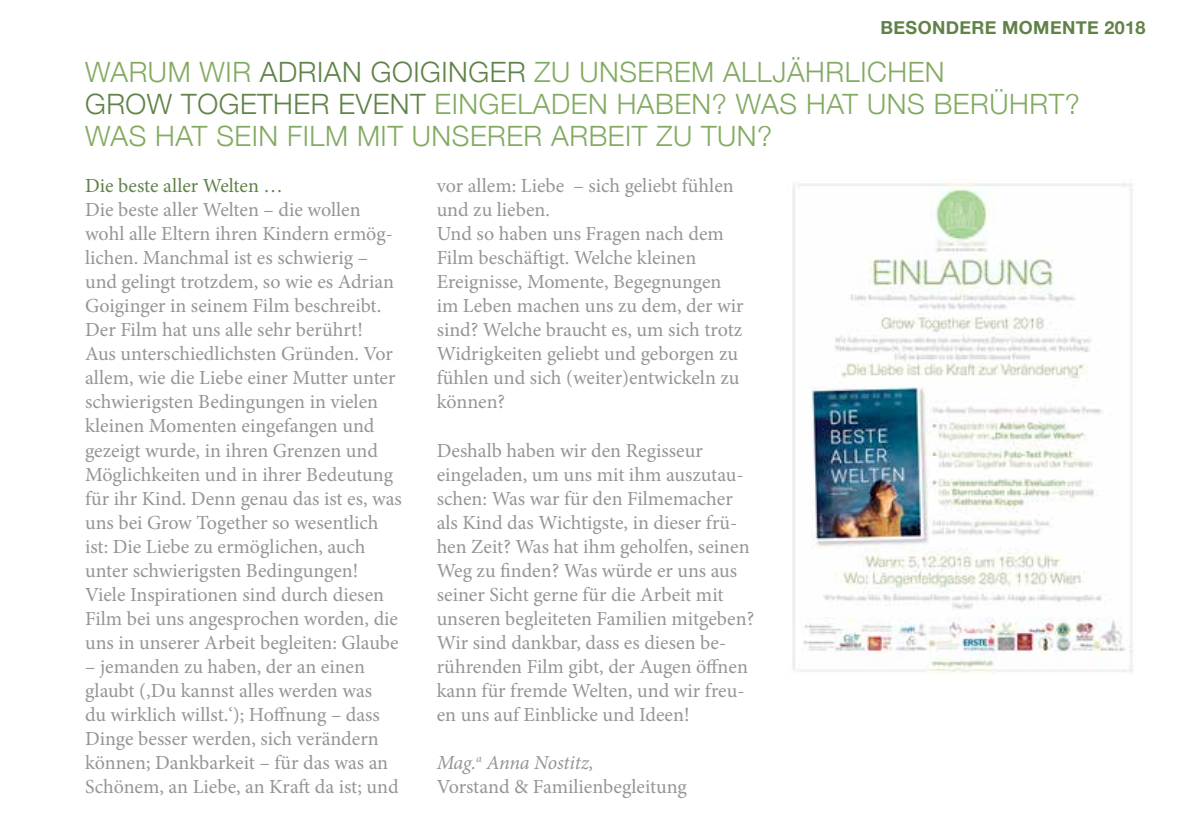
<style>
.page{position:relative;width:1191px;height:840px;background:#fff}
.page>*{position:absolute;margin:0;border:0;box-sizing:border-box;transform-origin:0 0}
.t1{font:300 28px/32px "Helvetica Neue";letter-spacing:.02em;color:#82aa60}
.t2{font:300 28px "Helvetica Neue";letter-spacing:.02em;color:#608248}
.t3{font:20px/24px "Minion Pro";color:#939598}
.t4{font:20px "Minion Pro";color:#608248}
.t5{font:700 18px "Helvetica Neue";letter-spacing:.02em;color:#608248}
.s1{color:#608248}
.s2{color:#82aa60}
.s3{font-style:italic}
</style>
<div class="page">
<img style="left:792px;top:179px;width:341px;height:494px">
<p class="t5" style="left:880px;top:13px;width:266px">BESONDERE MOMENTE 2018</p>
<h1 class="t1" style="left:85px;top:54px;width:655px">WARUM WIR <span class="s1">ADRIAN GOIGINGER</span> ZU UNSEREM ALLJ</h1>
<h1 class="t1" style="left:787px;top:54px;width:159px">ÄHRLICHEN</h1>
<h1 class="t2" style="left:85px;top:82px;width:433px">GROW TOGETHER EVENT <span class="s2">EINGELADE</span></h1>
<h1 class="t1" style="left:85px;top:86px;width:996px;text-indent:503px">N HABEN? WAS HAT UNS BERÜHRT?<br>WAS HAT SEIN FILM MIT UNSERER ARBEIT ZU TUN?</h1>
<p class="t4" style="left:85px;top:172px;width:199px">Die beste aller Welten …</p>
<p class="t3" style="left:85px;top:198px;width:318px">Die beste aller Welten – die wollen wohl alle Eltern ihren Kindern ermög&shy;lichen. Manchmal ist es schwierig – und gelingt trotzdem, so wie es Adrian Goiginger in seinem Film beschreibt.<br>Der Film hat uns alle sehr berührt!<br>Aus unterschiedlichsten Gründen. Vor allem, wie die Liebe einer Mutter unter schwierigsten Bedingungen in vielen kleinen Momenten eingefangen und gezeigt wurde, in ihren Grenzen und Möglichkeiten und in ihrer Bedeutung für ihr Kind. Denn genau das ist es, was uns bei Grow Together so wesentlich ist: Die Liebe zu ermöglichen, auch unter schwierigsten Bedingungen!<br>Viele Inspirationen sind durch diesen Film bei uns angesprochen worden, die uns in unserer Arbeit begleiten: Glaube</p>
<p class="t3" style="left:85px;top:654px;width:315px">– jemanden zu haben, der an einen glaubt (‚Du kannst alles werden was<br>du wirklich willst.‘); Hoffnung – dass Dinge besser werden, sich verändern können; Dankbarkeit – für das was an Schönem, an Liebe, an Kraft da ist; und</p>
<p class="t3" style="left:437px;top:174px;width:308px">vor allem: Liebe – sich geliebt fühlen und zu lieben.<br>Und so haben uns Fragen nach dem<br>Film beschäftigt. Welche kleinen<br>Ereignisse, Momente, Begegnungen im Leben machen uns zu dem, der wir sind? Welche braucht es, um sich trotz<br>Widrigkeiten geliebt und geborgen zu fühlen und sich (weiter)entwickeln zu können?</p>
<p class="t3" style="left:437px;top:438px;width:319px">Deshalb haben wir den Regisseur eingeladen, um uns mit ihm auszutau&shy;schen: Was war für den Filmemacher als Kind das Wichtigste, in dieser frü&shy;hen Zeit? Was hat ihm geholfen, seinen Weg zu finden? Was würde er uns aus seiner Sicht gerne für die Arbeit mit unseren begleiteten Familien mitgeben?<br>Wir sind dankbar, dass es diesen be&shy;rührenden Film gibt, der Augen öffnen kann für fremde Welten, und wir freu&shy;en uns auf Einblicke und Ideen!</p>
<p class="t3" style="left:437px;top:750px;width:252px"><span class="s3">Mag.</span><sup>a</sup> <span class="s3">Anna Nostitz,<br></span>Vorstand &amp; Familienbegleitung</p>
</div>
